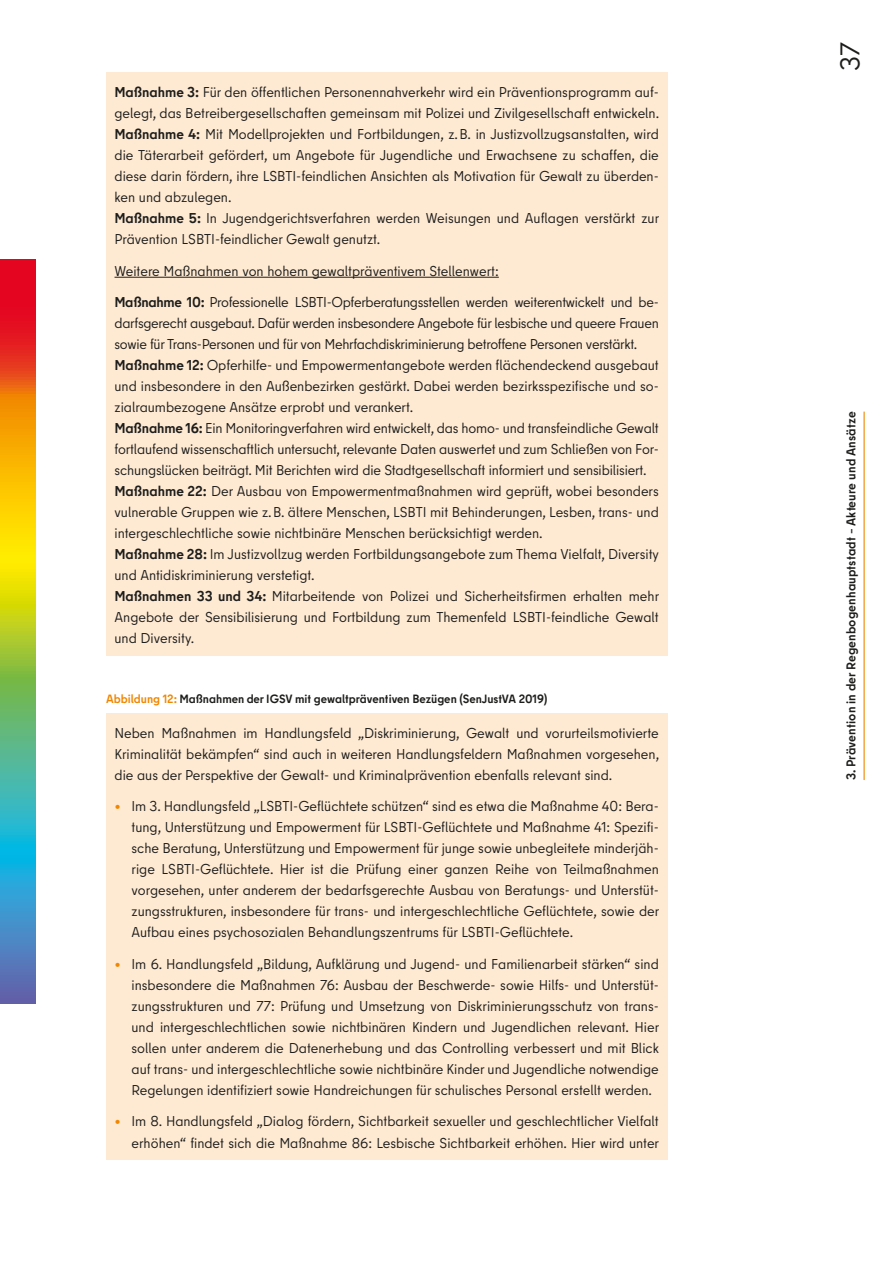
<style>
.page{position:relative;width:893px;height:1263px;background:#fff}
.page>*{position:absolute;margin:0;border:0;box-sizing:border-box;transform-origin:0 0}
.t1{font:27px "Berlin Type";color:#1d1d1b}
.t2{font:14.25px/21px "Berlin Type";color:#1d1d1b;text-align:justify}
.t3{font:700 12.75px "Berlin Type";letter-spacing:.01em;color:#1d1d1b}
.t4{font:700 12px "Berlin Type";color:#1d1d1b}
.s1{font-weight:700}
.s2{color:#f18700}
</style>
<div class="page">
<svg style="left:0;top:259px;width:35px;height:744px"></svg>
<div style="left:106px;top:72px;width:561px;height:59px;background:#fee9d2"></div>
<div style="left:106px;top:114px;width:561px;height:101px;background:#fee9d2"></div>
<div style="left:106px;top:198px;width:561px;height:59px;background:#fee9d2"></div>
<div style="left:106px;top:251px;width:561px;height:38px;background:#fee9d2"></div>
<hr style="left:115px;top:277px;width:384px;height:1px;background:#1d1d1b">
<div style="left:106px;top:282px;width:561px;height:80px;background:#fee9d2"></div>
<div style="left:106px;top:345px;width:561px;height:80px;background:#fee9d2"></div>
<div style="left:106px;top:408px;width:561px;height:80px;background:#fee9d2"></div>
<div style="left:106px;top:471px;width:561px;height:80px;background:#fee9d2"></div>
<div style="left:106px;top:534px;width:561px;height:59px;background:#fee9d2"></div>
<div style="left:106px;top:576px;width:561px;height:80px;background:#fee9d2"></div>
<div style="left:106px;top:713px;width:561px;height:80px;background:#fee9d2"></div>
<div style="left:106px;top:786px;width:561px;height:164px;background:#fee9d2"></div>
<div style="left:106px;top:944px;width:561px;height:164px;background:#fee9d2"></div>
<div style="left:106px;top:1101px;width:561px;height:59px;background:#fee9d2"></div>
<hr style="left:863px;top:412px;width:2px;height:368px;background:#f18700">
<p class="t2" style="left:115px;top:82px;width:546px;text-align:left"><span class="s1">Maßnahme 3:</span> Für den öffentlichen Personennahverkehr wird ein Präventionsprogramm auf&shy;gelegt, das Betreibergesellschaften gemeinsam mit Polizei und Zivilgesellschaft entwickeln.<br><span class="s1">Maßnahme 4:</span> Mit Modellprojekten und Fortbildungen, z.B. in Justizvollzugsanstalten, wird die Täterarbeit gefördert, um Angebote für Jugendliche und Erwachsene zu schaffen, die diese darin fördern, ihre LSBTI-feindlichen Ansichten als Motivation für Gewalt zu überden&shy;ken und abzulegen.<br><span class="s1">Maßnahme 5:</span> In Jugendgerichtsverfahren werden Weisungen und Auflagen verstärkt zur Prävention LSBTI-feindlicher Gewalt genutzt.</p>
<p class="t2" style="left:115px;top:260px;width:386px">Weitere Maßnahmen von hohem gewaltpräventivem Stellenwert:</p>
<p class="t2" style="left:115px;top:292px;width:546px;text-align:left"><span class="s1">Maßnahme 10:</span> Professionelle LSBTI-Opferberatungsstellen werden weiterentwickelt und be&shy;darfsgerecht ausgebaut. Dafür werden insbesondere Angebote für lesbische und queere Frauen sowie für Trans-Personen und für von Mehrfachdiskriminierung betroffene Personen verstärkt.<br><span class="s1">Maßnahme 12:</span> Opferhilfe- und Empowermentangebote werden flächendeckend ausgebaut und insbesondere in den Außenbezirken gestärkt. Dabei werden bezirksspezifische und so&shy;zialraumbezogene Ansätze erprobt und verankert.<br><span class="s1">Maßnahme 16:</span> Ein Monitoringverfahren wird entwickelt, das homo- und transfeindliche Gewalt fortlaufend wissenschaftlich untersucht, relevante Daten auswertet und zum Schließen von For&shy;schungslücken beiträgt. Mit Berichten wird die Stadtgesellschaft informiert und sensibilisiert.<br><span class="s1">Maßnahme 22:</span> Der Ausbau von Empowermentmaßnahmen wird geprüft, wobei besonders vulnerable Gruppen wie z.B. ältere Menschen, LSBTI mit Behinderungen, Lesben, trans- und intergeschlechtliche sowie nichtbinäre Menschen berücksichtigt werden.<br><span class="s1">Maßnahme 28:</span> Im Justizvollzug werden Fortbildungsangebote zum Thema Vielfalt, Diversity und Antidiskriminierung verstetigt.<br><span class="s1">Maßnahmen 33 und 34:</span> Mitarbeitende von Polizei und Sicherheitsfirmen erhalten mehr Angebote der Sensibilisierung und Fortbildung zum Themenfeld LSBTI-feindliche Gewalt und Diversity.</p>
<p class="t4" style="left:106px;top:691px;width:443px"><span class="s2">Abbildung 12:</span> Maßnahmen der IGSV mit gewaltpräventiven Bezügen (SenJustVA 2019)</p>
<p class="t2" style="left:115px;top:722px;width:546px">Neben Maßnahmen im Handlungsfeld „Diskriminierung, Gewalt und vorurteilsmotivierte Kriminalität bekämpfen“ sind auch in weiteren Handlungsfeldern Maßnahmen vorgesehen, die aus der Perspektive der Gewalt- und Kriminalprävention ebenfalls relevant sind.</p>
<p class="t2" style="left:132px;top:796px;width:529px;text-indent:-17px"><span class="s2">•</span> Im 3. Handlungsfeld „LSBTI-Geflüchtete schützen“ sind es etwa die Maßnahme 40: Bera&shy;tung, Unterstützung und Empowerment für LSBTI-Geflüchtete und Maßnahme 41: Spezifi&shy;sche Beratung, Unterstützung und Empowerment für junge sowie unbegleitete minderjäh&shy;rige LSBTI-Geflüchtete. Hier ist die Prüfung einer ganzen Reihe von Teilmaßnahmen vorgesehen, unter anderem der bedarfsgerechte Ausbau von Beratungs- und Unterstüt&shy;zungsstrukturen, insbesondere für trans- und intergeschlechtliche Geflüchtete, sowie der Aufbau eines psychosozialen Behandlungszentrums für LSBTI-Geflüchtete.</p>
<p class="t2" style="left:132px;top:953px;width:529px;text-indent:-17px"><span class="s2">•</span> Im 6. Handlungsfeld „Bildung, Aufklärung und Jugend- und Familienarbeit stärken“ sind insbesondere die Maßnahmen 76: Ausbau der Beschwerde- sowie Hilfs- und Unterstüt&shy;zungsstrukturen und 77: Prüfung und Umsetzung von Diskriminierungsschutz von trans&shy;und intergeschlechtlichen sowie nichtbinären Kindern und Jugendlichen relevant. Hier sollen unter anderem die Datenerhebung und das Controlling verbessert und mit Blick auf trans- und intergeschlechtliche sowie nichtbinäre Kinder und Jugendliche notwendige Regelungen identifiziert sowie Handreichungen für schulisches Personal erstellt werden.</p>
<p class="t2" style="left:115px;top:1111px;width:546px;text-align:right"><span class="s2">•</span> Im 8. Handlungsfeld „Dialog fördern, Sichtbarkeit sexueller und geschlechtlicher Vielfalt erhöhen“ findet sich die Maßnahme 86: Lesbische Sichtbarkeit erhöhen. Hier wird unter</p>
<h1 class="t1" style="left:833px;top:71px;width:30px;rotate:-90deg">37</h1>
<p class="t3" style="left:843px;top:780px;width:370px;rotate:-90deg">3. Prävention in der Regenbogenhauptstadt – Akteure und Ansätze</p>
</div>
